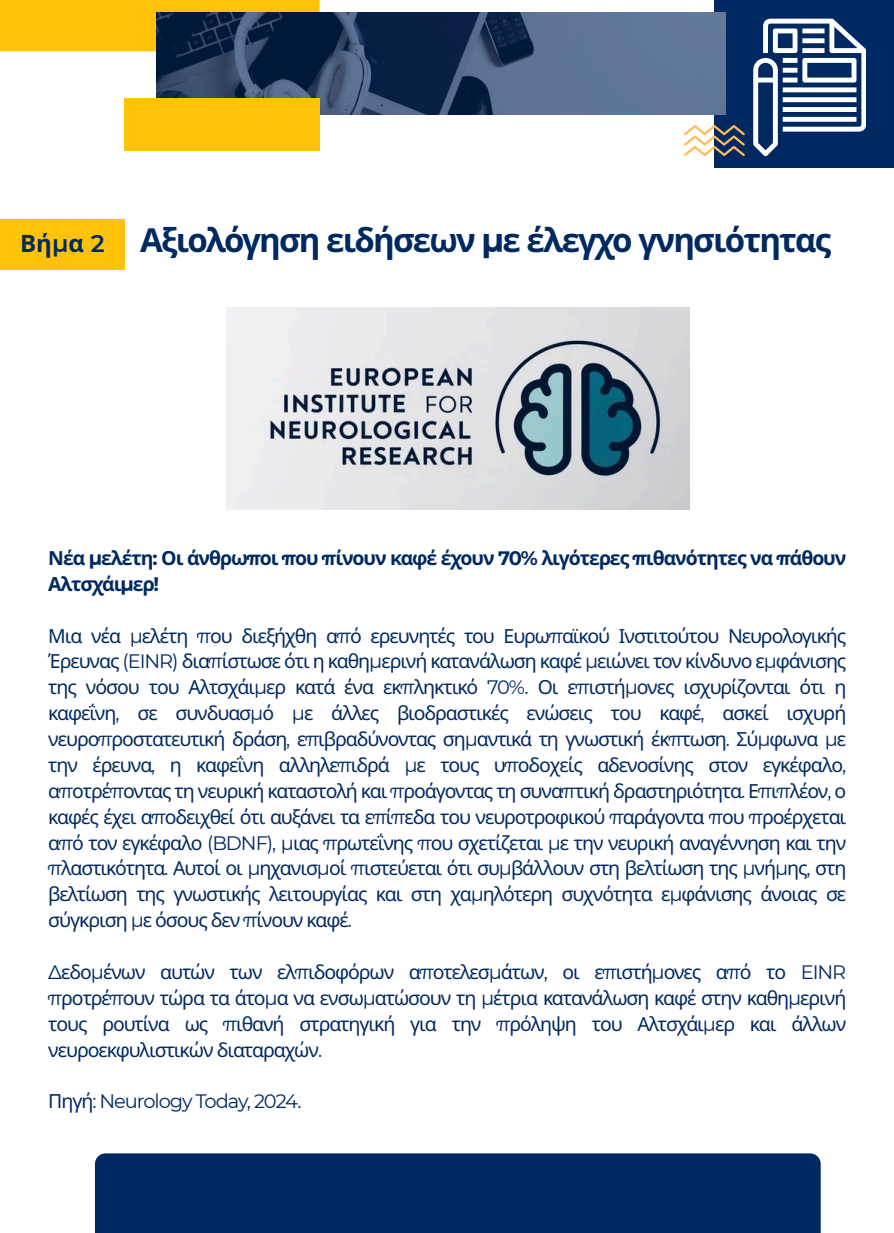
<style>
.page{position:relative;width:894px;height:1233px;background:#fff}
.page>*{position:absolute;margin:0;border:0;box-sizing:border-box;transform-origin:0 0}
.t1{font:700 33px "Noto Sans";letter-spacing:-.055em;color:#002961}
.t2{font:700 24px "Noto Sans";color:#002961}
.t3{font:19.35px/25.8px "Noto Sans";letter-spacing:-.055em;color:#002961;text-align:justify}
.t4{font:700 19.35px/25.8px "Noto Sans";letter-spacing:-.055em;color:#002961}
.t5{font:19.35px "Montserrat";letter-spacing:-.055em;color:#002961}
.s1{font-family:"Montserrat";font-weight:600}
.s2{font-family:"Montserrat"}
.s3{font-family:"Noto Sans"}
</style>
<div class="page">
<div style="left:95px;top:1153px;width:725px;height:80px;background:#002961"></div>
<div style="left:714px;top:0;width:179px;height:167px;background:#002961"></div>
<svg style="left:753px;top:19px;width:112px;height:137px"></svg>
<div style="left:0;top:0;width:319px;height:51px;background:#fec209"></div>
<svg style="left:684px;top:125px;width:60px;height:31px"></svg>
<svg style="left:156px;top:12px;width:570px;height:103px"></svg>
<div style="left:124px;top:99px;width:195px;height:52px;background:#fec209"></div>
<div style="left:0;top:219px;width:124px;height:51px;background:#fec209"></div>
<img style="left:226px;top:308px;width:463px;height:201px">
<p class="t2" style="left:20px;top:227px;width:86px">Βή<span class="s1">μ</span>α <span class="s1">2</span></p>
<p class="t1" style="left:140px;top:216px;width:692px">Αξιολόγηση ειδήσεων <span class="s2">μ</span>ε έλεγχο γνησιότητας</p>
<p class="t4" style="left:48px;top:545px;width:799px">Νέα <span class="s2">μ</span>ελέτη<span class="s2">:</span> Οι άνθρω<span class="s2">π</span>οι <span class="s2">π</span>ου <span class="s2">π</span>ίνουν καφέ έχουν <span class="s2">70%</span> λιγότερες <span class="s2">π</span>ιθανότητες να <span class="s2">π</span>άθουν<br>Αλτσχάι<span class="s2">μ</span>ερ<span class="s2">!</span></p>
<p class="t3" style="left:48px;top:622px;width:799px">Μια νέα <span class="s2">μ</span>ελέτη <span class="s2">π</span>ου διεξήχθη α<span class="s2">π</span>ό ερευνητές του Ευρω<span class="s2">π</span>αϊκού Ινστιτούτου Νευρολογικής Έρευνας <span class="s2">(EINR)</span> δια<span class="s2">π</span>ίστωσε ότι η καθη<span class="s2">μ</span>ερινή κατανάλωση καφέ <span class="s2">μ</span>ειώνει τον κίνδυνο ε<span class="s2">μ</span>φάνισης της νόσου του Αλτσχάι<span class="s2">μ</span>ερ κατά ένα εκ<span class="s2">π</span>ληκτικό <span class="s2">70%.</span> Οι ε<span class="s2">π</span>ιστή<span class="s2">μ</span>ονες ισχυρίζονται ότι η καφεΐνη<span class="s2">,</span> σε συνδυασ<span class="s2">μ</span>ό <span class="s2">μ</span>ε άλλες βιοδραστικές ενώσεις του καφέ<span class="s2">,</span> ασκεί ισχυρή νευρο<span class="s2">π</span>ροστατευτική δράση<span class="s2">,</span> ε<span class="s2">π</span>ιβραδύνοντας ση<span class="s2">μ</span>αντικά τη γνωστική έκ<span class="s2">π</span>τωση<span class="s2">.</span> Σύ<span class="s2">μ</span>φωνα <span class="s2">μ</span>ε την έρευνα<span class="s2">,</span> η καφεΐνη αλληλε<span class="s2">π</span>ιδρά <span class="s2">μ</span>ε τους υ<span class="s2">π</span>οδοχείς αδενοσίνης στον εγκέφαλο<span class="s2">, </span>α<span class="s2">π</span>οτρέ<span class="s2">π</span>οντας τη νευρική καταστολή και <span class="s2">π</span>ροάγοντας τη συνα<span class="s2">π</span>τική δραστηριότητα<span class="s2">.</span> Ε<span class="s2">π</span>ι<span class="s2">π</span>λέον<span class="s2">,</span> ο καφές έχει α<span class="s2">π</span>οδειχθεί ότι αυξάνει τα ε<span class="s2">π</span>ί<span class="s2">π</span>εδα του νευροτροφικού <span class="s2">π</span>αράγοντα <span class="s2">π</span>ου <span class="s2">π</span>ροέρχεται α<span class="s2">π</span>ό τον εγκέφαλο <span class="s2">(BDNF), μ</span>ιας <span class="s2">π</span>ρωτεΐνης <span class="s2">π</span>ου σχετίζεται <span class="s2">μ</span>ε την νευρική αναγέννηση και την <span class="s2">π</span>λαστικότητα<span class="s2">.</span> Αυτοί οι <span class="s2">μ</span>ηχανισ<span class="s2">μ</span>οί <span class="s2">π</span>ιστεύεται ότι συ<span class="s2">μ</span>βάλλουν στη βελτίωση της <span class="s2">μ</span>νή<span class="s2">μ</span>ης<span class="s2">,</span> στη βελτίωση της γνωστικής λειτουργίας και στη χα<span class="s2">μ</span>ηλότερη συχνότητα ε<span class="s2">μ</span>φάνισης άνοιας σε σύγκριση <span class="s2">μ</span>ε όσους δεν <span class="s2">π</span>ίνουν καφέ<span class="s2">.</span></p>
<p class="t3" style="left:48px;top:959px;width:799px"><span class="s2">Δ</span>εδο<span class="s2">μ</span>ένων αυτών των ελ<span class="s2">π</span>ιδοφόρων α<span class="s2">π</span>οτελεσ<span class="s2">μ</span>άτων<span class="s2">,</span> οι ε<span class="s2">π</span>ιστή<span class="s2">μ</span>ονες α<span class="s2">π</span>ό το <span class="s2">EINR π</span>ροτρέ<span class="s2">π</span>ουν τώρα τα άτο<span class="s2">μ</span>α να ενσω<span class="s2">μ</span>ατώσουν τη <span class="s2">μ</span>έτρια κατανάλωση καφέ στην καθη<span class="s2">μ</span>ερινή τους ρουτίνα ως <span class="s2">π</span>ιθανή στρατηγική για την <span class="s2">π</span>ρόληψη του Αλτσχάι<span class="s2">μ</span>ερ και άλλων νευροεκφυλιστικών διαταραχών<span class="s2">.</span></p>
<p class="t5" style="left:48px;top:1090px;width:255px"><span class="s3">Πηγή</span>: Neurology Today, 2024.</p>
</div>
